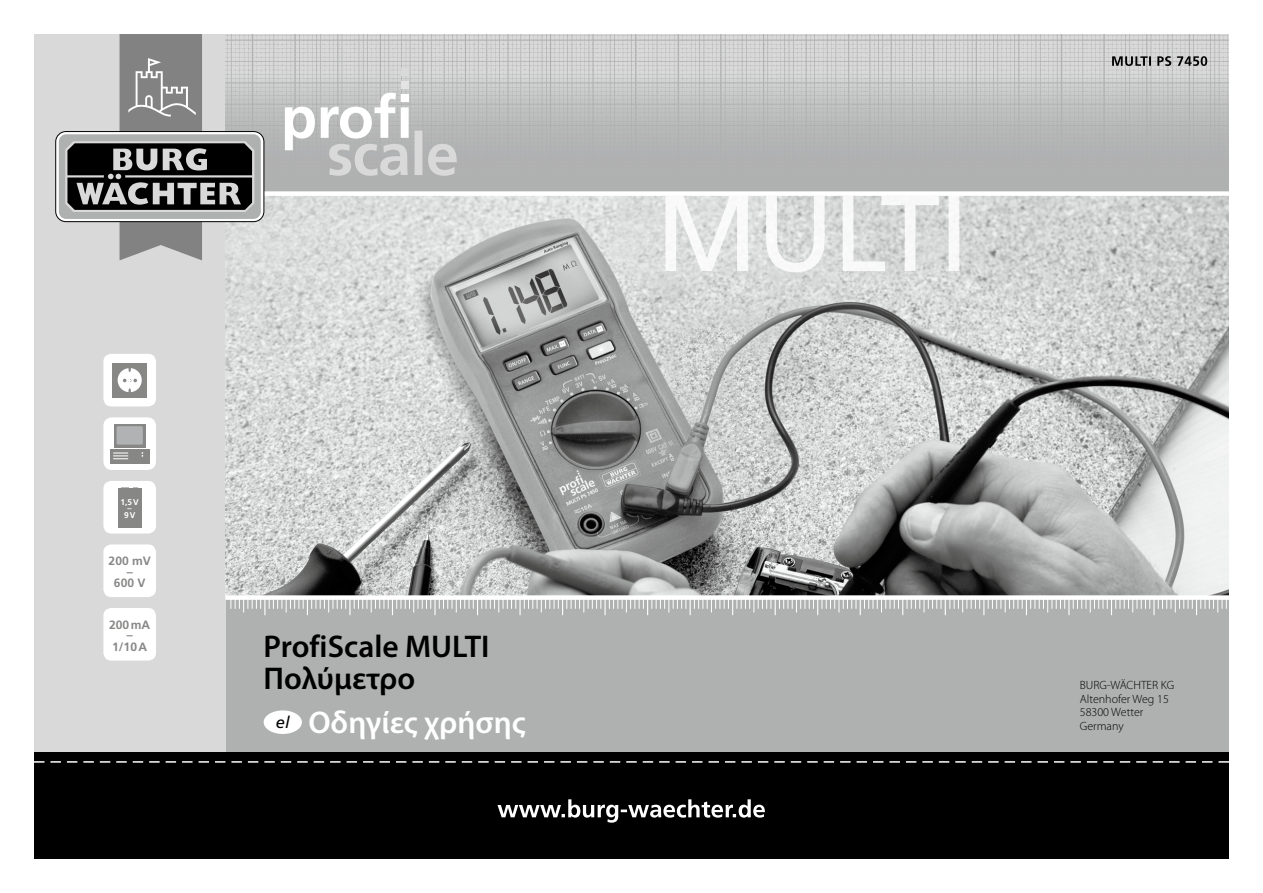
<style>
.page{position:relative;width:1263px;height:893px;background:#fff}
.page>*{position:absolute;margin:0;border:0;box-sizing:border-box;transform-origin:0 0}
.t1{font:600 31.5px/31.5px "Myriad Pro";color:#000}
.t2{font:600 31.5px "Myriad Pro";color:#fff}
.t3{font:300 12px/13.5px "Myriad Pro";color:#000}
.t4{font:700 12px/11.1px "Frutiger";color:#878786;text-align:center}
.t5{font:700 8.4px/6px "Frutiger";color:#fff;text-align:center}
</style>
<div class="page">
<div style="left:225px;top:597px;width:1004px;height:156px;background:#afb0b0"></div>
<div style="left:34px;top:34px;width:191px;height:825px;background:#d9d9da"></div>
<img style="left:457px;top:34px;width:772px;height:157px">
<svg style="left:1112px;top:56px;width:95px;height:10px"></svg>
<div style="left:34px;top:753px;width:1195px;height:106px;background:#000"></div>
<svg style="left:497px;top:799px;width:268px;height:24px"></svg>
<svg style="left:34px;top:761px;width:1195px;height:2px"></svg>
<svg style="left:231px;top:600px;width:996px;height:15px"></svg>
<div style="left:264px;top:710px;width:38px;height:24px;background:#fff;border-radius:50%"></div>
<img style="left:225px;top:196px;width:1004px;height:399px">
<svg style="left:665px;top:196px;width:294px;height:76px"></svg>
<div style="left:225px;top:595px;width:1004px;height:5px;background:#fff"></div>
<div style="left:59px;top:134px;width:202px;height:85px;background:#afb0b0;border-radius:7px"></div>
<svg style="left:65px;top:34px;width:392px;height:226px"></svg>
<div style="left:103px;top:481px;width:53px;height:52px;background:#fff;border-radius:8px"></div>
<svg style="left:122px;top:487px;width:16px;height:1px"></svg>
<div style="left:118px;top:488px;width:24px;height:40px;background:#878786"></div>
<div style="left:103px;top:417px;width:53px;height:53px;background:#fff;border-radius:9px"></div>
<div style="left:114px;top:424px;width:31px;height:24px;background:#878786"></div>
<div style="left:117px;top:426px;width:26px;height:19px;background:#b1b2b3;border-radius:2px"></div>
<div style="left:110px;top:449px;width:40px;height:15px;background:#878786"></div>
<svg style="left:113px;top:452px;width:15px;height:7px"></svg>
<div style="left:103px;top:354px;width:53px;height:52px;background:#fff;border-radius:8px"></div>
<div style="left:113px;top:363px;width:34px;height:34px;background:#878786"></div>
<svg style="left:118px;top:368px;width:24px;height:24px"></svg>
<div style="left:103px;top:544px;width:53px;height:53px;background:#fff;border-radius:8px"></div>
<div style="left:103px;top:608px;width:53px;height:53px;background:#fff;border-radius:8px"></div>
<p class="t5" style="left:121px;top:499px;width:20px">1,5V –</p>
<p class="t5" style="left:124px;top:512px;width:13px">9V</p>
<p class="t4" style="left:109px;top:555px;width:44px">200 mV –<br>600 V</p>
<p class="t4" style="left:109px;top:619px;width:43px">200mA –<br>1/10A</p>
<h1 class="t1" style="left:264px;top:631px;width:227px">ProfiScale MULTI<br>Πολύμετρο</h1>
<h1 class="t2" style="left:276px;top:705px;width:251px"><sup>el</sup> Οδηγίες χρήσης</h1>
<p class="t3" style="left:1080px;top:679px;width:96px">BURG-WÄCHTER KG<br>Altenhofer Weg 15<br>58300 Wetter<br>Germany</p>
</div>
